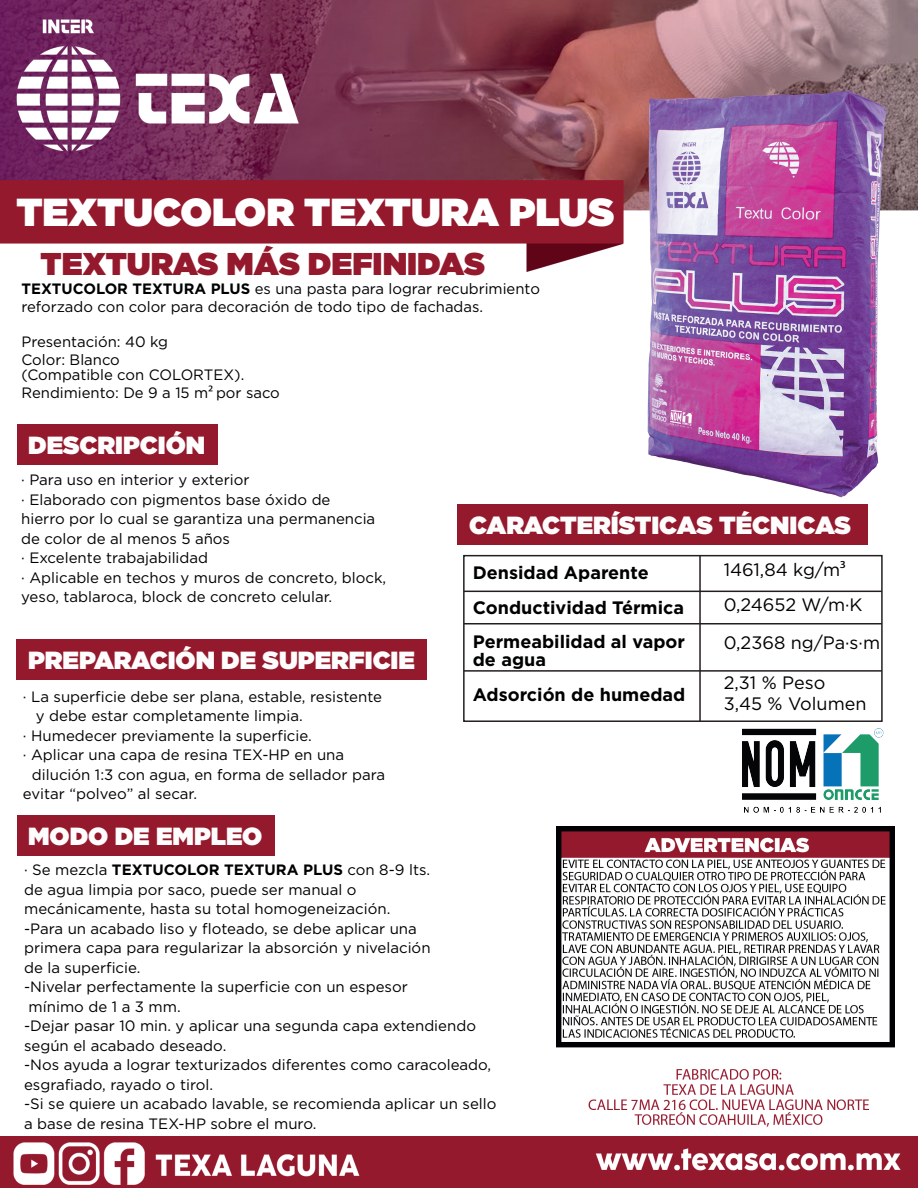
<style>
.page{position:relative;width:918px;height:1188px;background:#fff}
.page>*{position:absolute;margin:0;border:0;box-sizing:border-box;transform-origin:0 0}
.t1{font:900 39px "Gotham";color:#fff}
.t2{font:900 31.5px "Gotham";color:#95192c}
.t3{font:900 24.75px "Gotham";color:#fefdfd}
.t4{font:700 18px/34.5px "Gotham";color:#000001}
.t5{font:18px/34.8px "Gotham";color:#000001}
.t6{font:15px/19.5px "Gotham";color:#000001}
.t7{font:700 15px "Gotham";color:#000001}
.s1{font-weight:700}
.s2{font-family:"Myriad Pro"}
.s3{font-weight:400}
</style>
<div class="page">
<img style="left:0;top:0;width:918px;height:272px">
<img style="left:0;top:1137px;width:918px;height:51px">
<img style="left:556px;top:827px;width:338px;height:299px">
<div style="left:17px;top:424px;width:200px;height:40px;background:#95192c"></div>
<div style="left:17px;top:640px;width:410px;height:40px;background:#95192c"></div>
<div style="left:17px;top:816px;width:258px;height:40px;background:#95192c"></div>
<div style="left:458px;top:504px;width:410px;height:40px;background:#95192c"></div>
<div style="left:463px;top:555px;width:420px;height:167px;border:2px solid #231f20"></div>
<hr style="left:699px;top:556px;width:2px;height:165px;background:#231f20">
<hr style="left:464px;top:591px;width:418px;height:1px;background:#231f20">
<hr style="left:464px;top:623px;width:418px;height:2px;background:#231f20">
<hr style="left:464px;top:670px;width:418px;height:2px;background:#231f20">
<img style="left:648px;top:88px;width:238px;height:410px">
<img style="left:742px;top:729px;width:142px;height:84px">
<h1 class="t1" style="left:16px;top:189px;width:599px">TEXTUCOLOR TEXTURA PLUS</h1>
<h2 class="t2" style="left:41px;top:245px;width:446px">TEXTURAS MÁS DEFINIDAS</h2>
<p class="t6" style="left:21px;top:280px;width:520px;line-height:17.7px"><span class="s1">TEXTUCOLOR TEXTURA PLUS</span> es una pasta para lograr recubrimiento reforzado con color para decoración de todo tipo de fachadas.</p>
<p class="t6" style="left:21px;top:333px;width:148px;line-height:17.7px">Presentación: 40 kg<br>Color: Blanco</p>
<p class="t6" style="left:21px;top:366px;width:260px;line-height:17.7px">(Compatible con COLORTEX).<br>Rendimiento: De 9 a 15 m<span class="s2">²</span> por saco</p>
<h3 class="t3" style="left:28px;top:431px;width:179px">DESCRIPCIÓN</h3>
<p class="t6" style="left:21px;top:470px;width:367px">· Para uso en interior y exterior<br>· Elaborado con pigmentos base óxido de<br>hierro por lo cual se garantiza una permanencia de color de al menos 5 años<br>· Excelente trabajabilidad<br>· Aplicable en techos y muros de concreto, block, yeso, tablaroca, block de concreto celular.</p>
<h3 class="t3" style="left:469px;top:511px;width:384px">CARACTERÍSTICAS TÉCNICAS</h3>
<p class="t5" style="left:724px;top:552px;width:140px">1461,84 kg/m<span class="s2">³<br></span>0,24652 W/m·K</p>
<p class="t5" style="left:724px;top:623px;width:158px;line-height:39.3px">0,2368 ng/Pa·s·m<br>2,31 % Peso</p>
<p class="t5" style="left:724px;top:686px;width:144px">3,45 % Volumen</p>
<p class="t4" style="left:473px;top:556px;width:214px">Densidad Aparente<br>Conductividad Térmica<br>Permeabilidad al vapor</p>
<p class="t4" style="left:473px;top:643px;width:214px">de agua<br>Adsorción de humedad</p>
<h3 class="t3" style="left:28px;top:646px;width:388px">PREPARACIÓN DE SUPERFICIE</h3>
<p class="t6" style="left:23px;top:686px;width:361px">· La superficie debe ser plana, estable, resistente</p>
<p class="t6" style="left:36px;top:706px;width:268px">y debe estar completamente limpia.</p>
<p class="t6" style="left:23px;top:725px;width:290px">· Humedecer previamente la superficie.</p>
<p class="t6" style="left:23px;top:745px;width:323px">· Aplicar una capa de resina TEX-HP en una</p>
<p class="t6" style="left:32px;top:764px;width:355px">dilución 1:3 con agua, en forma de sellador para</p>
<p class="t6" style="left:23px;top:784px;width:176px">evitar “polveo” al secar.</p>
<h3 class="t3" style="left:28px;top:822px;width:236px">MODO DE EMPLEO</h3>
<p class="t7" style="left:24px;top:860px;width:408px"><span class="s3">· Se mezcla</span> TEXTUCOLOR TEXTURA PLUS <span class="s3">con 8-9 lts.</span></p>
<p class="t6" style="left:24px;top:879px;width:334px">de agua limpia por saco, puede ser manual o</p>
<p class="t6" style="left:24px;top:899px;width:368px">mecánicamente, hasta su total homogeneización.</p>
<p class="t6" style="left:24px;top:918px;width:394px">-Para un acabado liso y floteado, se debe aplicar una</p>
<p class="t6" style="left:24px;top:938px;width:408px">primera capa para regularizar la absorción y nivelación</p>
<p class="t6" style="left:24px;top:957px;width:118px">de la superficie.</p>
<p class="t6" style="left:24px;top:977px;width:385px">-Nivelar perfectamente la superficie con un espesor</p>
<p class="t6" style="left:29px;top:996px;width:154px">mínimo de 1 a 3 mm.</p>
<p class="t6" style="left:24px;top:1016px;width:453px">-Dejar pasar 10 min. y aplicar una segunda capa extendiendo</p>
<p class="t6" style="left:24px;top:1035px;width:204px">según el acabado deseado.</p>
<p class="t6" style="left:24px;top:1055px;width:469px">-Nos ayuda a lograr texturizados diferentes como caracoleado,</p>
<p class="t6" style="left:24px;top:1074px;width:191px">esgrafiado, rayado o tirol.</p>
<p class="t6" style="left:24px;top:1094px;width:474px">-Si se quiere un acabado lavable, se recomienda aplicar un sello</p>
<p class="t6" style="left:24px;top:1113px;width:294px">a base de resina TEX-HP sobre el muro.</p>
</div>
